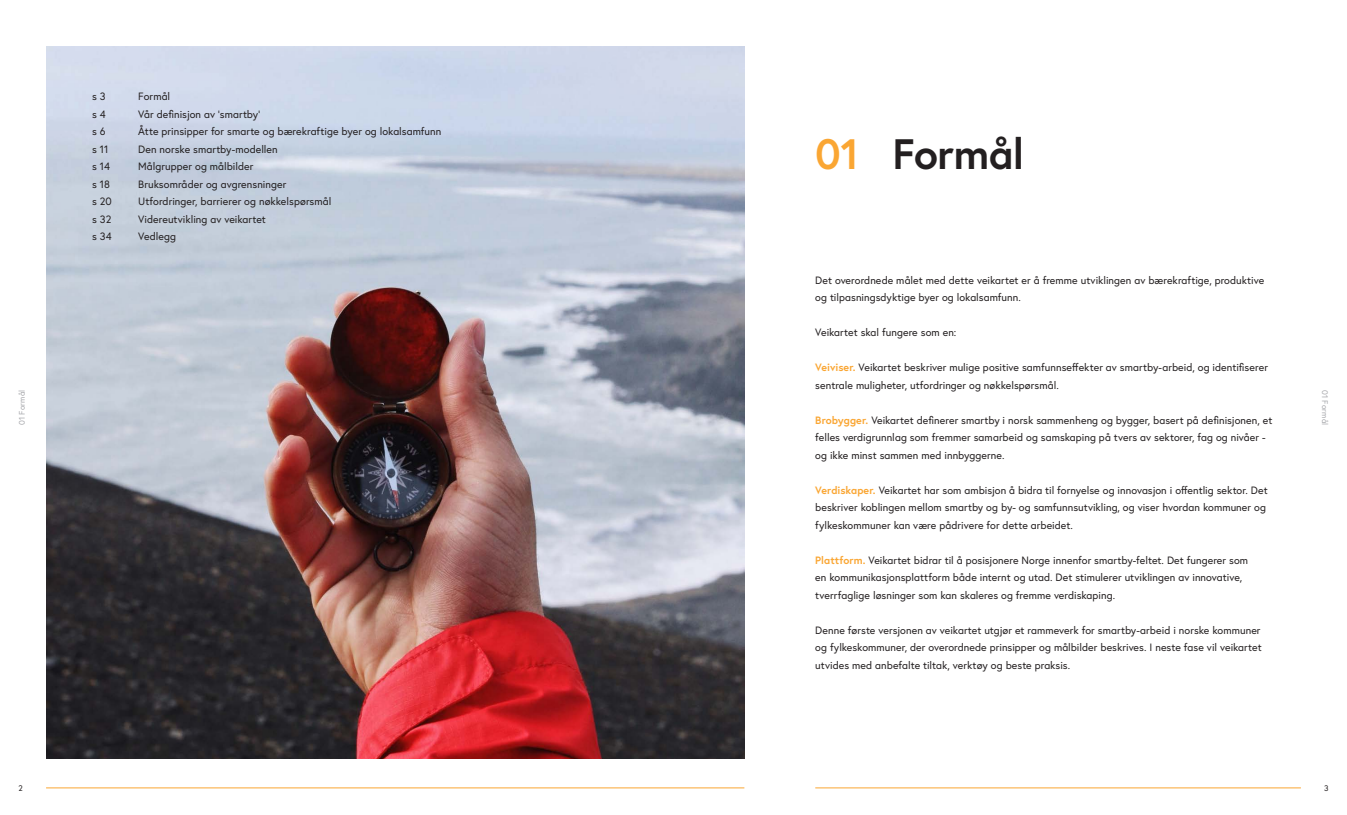
<style>
.page{position:relative;width:1347px;height:815px;background:#fff}
.page>*{position:absolute;margin:0;border:0;box-sizing:border-box;transform-origin:0 0}
.t1{font:700 42.5px "Europa";letter-spacing:-.01em;color:#231f20}
.t2{font:700 42.5px "Europa";color:#faa633}
.t3{font:10.62px/17.5px "Europa";letter-spacing:.005em;color:#231f20}
.t4{font:8.12px "Europa";letter-spacing:.02em;color:#a8a9ad}
.t5{font:8.12px "Europa";color:#231f20}
.s1{font-weight:700;color:#faa633}
</style>
<div class="page">
<img style="left:46px;top:46px;width:698px;height:712px">
<hr style="left:46px;top:788px;width:698px;height:1px;background:#faa633">
<hr style="left:815px;top:788px;width:485px;height:1px;background:#faa633">
<p class="t3" style="left:92px;top:88px;width:15px">s 3</p>
<p class="t3" style="left:138px;top:88px;width:34px">Formål</p>
<p class="t3" style="left:92px;top:105px;width:15px">s 4</p>
<p class="t3" style="left:138px;top:105px;width:123px">Vår definisjon av ‘smartby’</p>
<p class="t3" style="left:92px;top:123px;width:15px">s 6</p>
<p class="t3" style="left:138px;top:123px;width:305px">Åtte prinsipper for smarte og bærekraftige byer og lokalsamfunn</p>
<p class="t3" style="left:92px;top:140px;width:18px">s 11</p>
<p class="t3" style="left:138px;top:140px;width:141px">Den norske smartby-modellen</p>
<p class="t3" style="left:92px;top:158px;width:19px">s 14</p>
<p class="t3" style="left:138px;top:158px;width:117px">Målgrupper og målbilder</p>
<p class="t3" style="left:92px;top:175px;width:19px">s 18</p>
<p class="t3" style="left:138px;top:175px;width:150px">Bruksområder og avgrensninger</p>
<p class="t3" style="left:92px;top:193px;width:21px">s 20</p>
<p class="t3" style="left:138px;top:193px;width:195px">Utfordringer, barrierer og nøkkelspørsmål</p>
<p class="t3" style="left:92px;top:210px;width:21px">s 32</p>
<p class="t3" style="left:138px;top:210px;width:129px">Videreutvikling av veikartet</p>
<p class="t3" style="left:92px;top:228px;width:21px">s 34</p>
<p class="t3" style="left:138px;top:228px;width:39px">Vedlegg</p>
<p class="t2" style="left:815px;top:125px;width:46px">01</p>
<p class="t1" style="left:892px;top:125px;width:133px">Formål</p>
<p class="t3" style="left:815px;top:271px;width:450px">Det overordnede målet med dette veikartet er å fremme utviklingen av bærekraftige, produktive og tilpasningsdyktige byer og lokalsamfunn.</p>
<p class="t3" style="left:815px;top:323px;width:143px">Veikartet skal fungere som en:</p>
<p class="t3" style="left:815px;top:358px;width:454px"><span class="s1">Veiviser.</span> Veikartet beskriver mulige positive samfunnseffekter av smartby-arbeid, og identifiserer sentrale muligheter, utfordringer og nøkkelspørsmål.</p>
<p class="t3" style="left:815px;top:411px;width:458px"><span class="s1">Brobygger.</span> Veikartet definerer smartby i norsk sammenheng og bygger, basert på definisjonen, et felles verdigrunnlag som fremmer samarbeid og samskaping på tvers av sektorer, fag og nivåer - og ikke minst sammen med innbyggerne.</p>
<p class="t3" style="left:815px;top:481px;width:454px"><span class="s1">Verdiskaper.</span> Veikartet har som ambisjon å bidra til fornyelse og innovasjon i offentlig sektor. Det beskriver koblingen mellom smartby og by- og samfunnsutvikling, og viser hvordan kommuner og fylkeskommuner kan være pådrivere for dette arbeidet.</p>
<p class="t3" style="left:815px;top:551px;width:434px"><span class="s1">Plattform.</span> Veikartet bidrar til å posisjonere Norge innenfor smartby-feltet. Det fungerer som en kommunikasjonsplattform både internt og utad. Det stimulerer utviklingen av innovative, tverrfaglige løsninger som kan skaleres og fremme verdiskaping.</p>
<p class="t3" style="left:815px;top:621px;width:448px;text-align:justify">Denne første versjonen av veikartet utgjør et rammeverk for smartby-arbeid i norske kommuner og fylkeskommuner, der overordnede prinsipper og målbilder beskrives. I neste fase vil veikartet utvides med anbefalte tiltak, verktøy og beste praksis.</p>
<p class="t4" style="left:17px;top:425px;width:37px;rotate:-90deg">01 Formål</p>
<p class="t4" style="left:1330px;top:390px;width:37px;rotate:90deg">01 Formål</p>
<p class="t5" style="left:19px;top:783px;width:6px">2</p>
<p class="t5" style="left:1324px;top:783px;width:6px">3</p>
</div>
